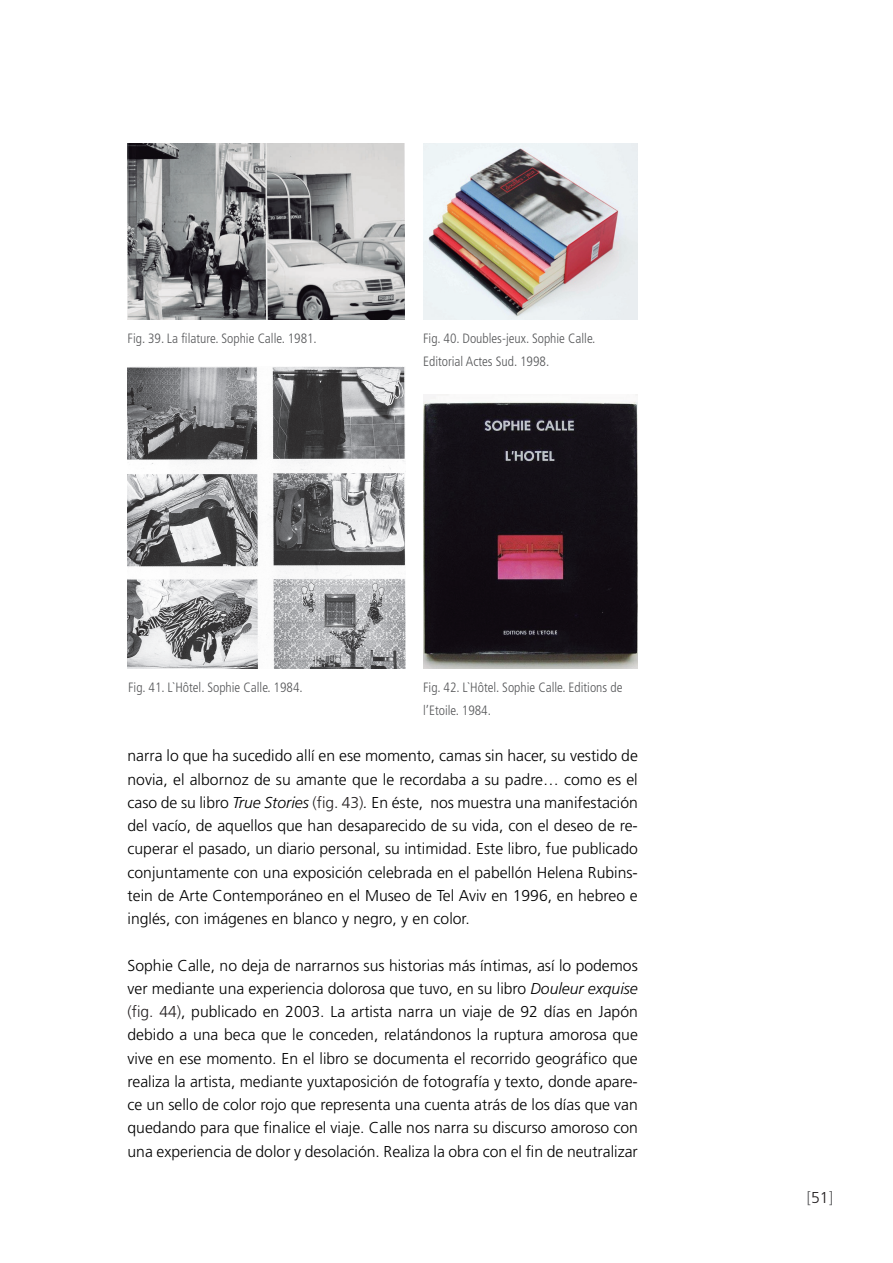
<style>
.page{position:relative;width:893px;height:1263px;background:#fff}
.page>*{position:absolute;margin:0;border:0;box-sizing:border-box;transform-origin:0 0}
.t1{font:300 15.75px/23.2px "Frutiger";color:#000;text-align:justify}
.t2{font:300 15.75px "Frutiger";color:#57585a}
.t3{font:300 condensed 13.5px/23.2px "Frutiger";color:#57585a}
.s1{font-style:italic}
.s2{color:#231f20}
</style>
<div class="page">
<img style="left:128px;top:143px;width:277px;height:177px">
<img style="left:423px;top:143px;width:215px;height:177px">
<img style="left:127px;top:366px;width:278px;height:302px">
<img style="left:423px;top:395px;width:215px;height:273px">
<p class="t3" style="left:128px;top:327px;width:191px">Fig. 39. La filature. Sophie Calle. 1981.</p>
<p class="t3" style="left:423px;top:327px;width:174px">Fig. 40. Doubles-jeux. Sophie Calle.<br>Editorial Actes Sud. 1998.</p>
<p class="t3" style="left:128px;top:675px;width:176px">Fig. 41. L`Hôtel. Sophie Calle. 1984.</p>
<p class="t3" style="left:423px;top:675px;width:201px">Fig. 42. L`Hôtel. Sophie Calle. Editions de l’Etoile. 1984.</p>
<p class="t1" style="left:128px;top:744px;width:512px">narra lo que ha sucedido allí en ese momento, camas sin hacer, su vestido de novia, el albornoz de su amante que le recordaba a su padre… como es el caso de su libro <span class="s1">True Stories</span> <span class="s2">(fig. 43)</span><span class="s1">.</span> En éste, nos muestra una manifestación del vacío, de aquellos que han desaparecido de su vida, con el deseo de re&shy;cuperar el pasado, un diario personal, su intimidad. Este libro, fue publicado conjuntamente con una exposición celebrada en el pabellón Helena Rubins&shy;tein de Arte Contemporáneo en el Museo de Tel Aviv en 1996, en hebreo e inglés, con imágenes en blanco y negro, y en color.</p>
<p class="t1" style="left:128px;top:954px;width:512px">Sophie Calle, no deja de narrarnos sus historias más íntimas, así lo podemos ver mediante una experiencia dolorosa que tuvo, en su libro <span class="s1">Douleur exquise </span><span class="s2">(fig. 44)</span>, publicado en 2003. La artista narra un viaje de 92 días en Japón debido a una beca que le conceden, relatándonos la ruptura amorosa que vive en ese momento. En el libro se documenta el recorrido geográfico que realiza la artista, mediante yuxtaposición de fotografía y texto, donde apare&shy;ce un sello de color rojo que representa una cuenta atrás de los días que van quedando para que finalice el viaje. Calle nos narra su discurso amoroso con una experiencia de dolor y desolación. Realiza la obra con el fin de neutralizar</p>
<p class="t2" style="left:807px;top:1189px;width:28px">[<span class="s2">51</span>]</p>
</div>
